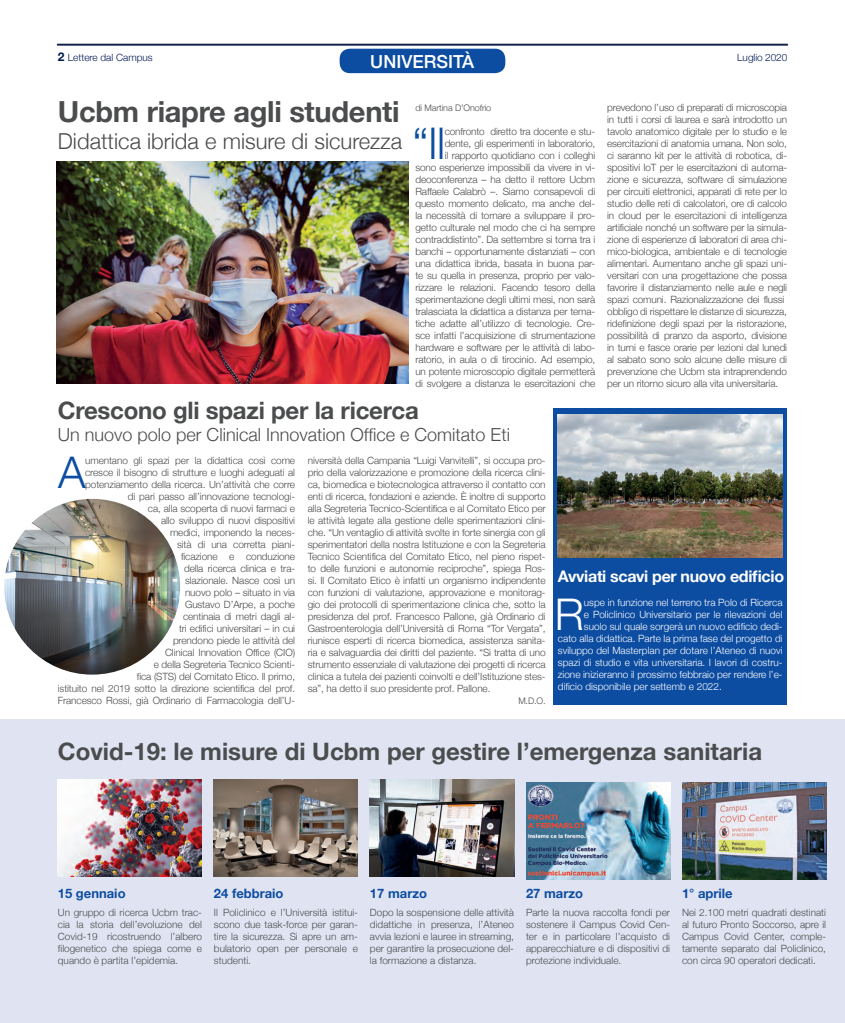
<style>
.page{position:relative;width:845px;height:1023px;background:#fff}
.page>*{position:absolute;margin:0;border:0;box-sizing:border-box;transform-origin:0 0}
.t1{font:300 43.6px "Helvetica Neue";color:#0d4da1}
.t2{font:300 43.6px "Helvetica Neue";color:#fff}
.t3{font:700 29px "Helvetica Neue";letter-spacing:-.01em;color:#4b4c4d}
.t4{font:700 24px "Helvetica Neue";color:#4b4c4d}
.t5{font:300 22px "Helvetica Neue";color:#4b4c4d}
.t6{font:300 18px "Helvetica Neue";color:#4b4c4d}
.t7{font:500 18px "Helvetica Neue";color:#fff}
.t8{font:700 16px "Helvetica Neue";letter-spacing:-.02em;color:#fff}
.t9{font:700 13px "Helvetica Neue";color:#0d4da1}
.t10{font:300 10px/12px "Helvetica Neue";letter-spacing:-.015em;color:#4b4c4d;text-align:justify}
.t11{font:300 10px "Helvetica Neue";color:#fff}
.t12{font:300 10px "Helvetica Neue";color:#001954}
.t13{font:300 9px "Helvetica Neue";letter-spacing:-.01em;color:#4b4c4d}
.s1{font-weight:700;font-size:12px}
</style>
<div class="page">
<hr style="left:58px;top:44px;width:729px;height:2px;background:#16244c">
<div style="left:339px;top:49px;width:166px;height:24px;background:#0d4da1;border-radius:10px"></div>
<div style="left:0;top:719px;width:844px;height:304px;background:#e0e4f2"></div>
<img style="left:58px;top:780px;width:143px;height:97px">
<img style="left:214px;top:780px;width:144px;height:97px">
<img style="left:370px;top:780px;width:144px;height:97px">
<img style="left:526px;top:782px;width:144px;height:98px">
<img style="left:682px;top:782px;width:143px;height:98px">
<img style="left:4px;top:499px;width:176px;height:175px;border-radius:88px">
<div style="left:553px;top:408px;width:233px;height:297px;background:#0d4da1"></div>
<img style="left:557px;top:414px;width:225px;height:144px">
<img style="left:57px;top:162px;width:351px;height:221px">
<h3 class="t7" style="left:370px;top:47px;width:105px">UNIVERSITÀ</h3>
<p class="t12" style="left:58px;top:49px;width:96px"><span class="s1">2</span> Lettere dal Campus</p>
<p class="t12" style="left:735px;top:49px;width:53px">Marz 2020</p>
<p class="t12" style="left:737px;top:49px;width:27px">Luglio</p>
<h2 class="t3" style="left:58px;top:89px;width:343px">Ucbm riapre agli studenti</h2>
<h3 class="t5" style="left:58px;top:123px;width:345px">Didattica ibrida e misure di sicurezza</h3>
<p class="t13" style="left:415px;top:100px;width:77px">di Martina D’Onofrio</p>
<h1 class="t1" style="left:412px;top:108px;width:34px">“Il</h1>
<p class="t10" style="left:415px;top:124px;width:181px;text-align:right">confronto diretto tra docente e stu-<br>dente, gli esperimenti in laboratorio,<br>il rapporto quotidiano con i colleghi<br>sono esperienze impossibili da vivere in vi&shy;deoconferenza – ha detto il rettore Ucbm Raffaele Calabrò –. Siamo consapevoli di questo momento delicato, ma anche del&shy;la necessità di tornare a sviluppare il pro&shy;getto culturale nel modo che ci ha sempre contraddistinto”. Da settembre si torna tra i banchi – opportunamente distanziati – con una didattica ibrida, basata in buona par&shy;te su quella in presenza, proprio per valo&shy;rizzare le relazioni. Facendo tesoro della sperimentazione degli ultimi mesi, non sarà tralasciata la didattica a distanza per tema&shy;tiche adatte all’utilizzo di tecnologie. Cre&shy;sce infatti l’acquisizione di strumentazione hardware e software per le attività di labo&shy;ratorio, in aula o di tirocinio. Ad esempio, un potente microscopio digitale permetterà di svolgere a distanza le esercitazioni che</p>
<h3 class="t4" style="left:58px;top:392px;width:362px">Crescono gli spazi per la ricerca</h3>
<h3 class="t6" style="left:58px;top:420px;width:453px">Un nuovo polo per Clinical Innovation Office e Comitato Eti</h3>
<p class="t10" style="left:607px;top:100px;width:181px;text-align:left">prevedono l’uso di preparati di microscopia in tutti i corsi di laurea e sarà introdotto un tavolo anatomico digitale per lo studio e le esercitazioni di anatomia umana. Non solo, ci saranno kit per le attività di robotica, di&shy;spositivi IoT per le esercitazioni di automa&shy;zione e sicurezza, software di simulazione per circuiti elettronici, apparati di rete per lo studio delle reti di calcolatori, ore di calcolo in cloud per le esercitazioni di intelligenza artificiale nonché un software per la simula&shy;zione di esperienze di laboratori di area chi&shy;mico-biologica, ambientale e di tecnologie alimentari. Aumentano anche gli spazi uni&shy;versitari con una progettazione che possa favorire il distanziamento nelle aule e negli spazi comuni. Razionalizzazione dei flussi obbligo di rispettare le distanze di sicurezza, ridefinizione degli spazi per la ristorazione, possibilità di pranzo da asporto, divisione in turni e fasce orarie per lezioni dal lunedì al sabato sono solo alcune delle misure di prevenzione che Ucbm sta intraprendendo per un ritorno sicuro alla vita universitaria.</p>
<h1 class="t1" style="left:58px;top:437px;width:29px">A</h1>
<p class="t10" style="left:58px;top:454px;width:239px;text-align:right">umentano gli spazi per la didattica così come cresce il bisogno di strutture e luoghi adeguati al potenziamento della ricerca. Un’attività che corre<br>di pari passo all’innovazione tecnologi-<br>ca, alla scoperta di nuovi farmaci e<br>allo sviluppo di nuovi dispositivi<br>medici, imponendo la neces-<br>sità di una corretta piani-<br>ficazione e conduzione<br>della ricerca clinica e tra-<br>slazionale. Nasce così un<br>nuovo polo – situato in via<br>Gustavo D’Arpe, a poche<br>centinaia di metri dagli al-<br>tri edifici universitari – in cui<br>prendono piede le attività del<br>Clinical Innovation Office (CIO)<br>e della Segreteria Tecnico Scienti-<br>fica (STS) del Comitato Etico. Il primo,<br>istituito nel 2019 sotto la direzione scientifica del prof.<br>Francesco Rossi, già Ordinario di Farmacologia dell’U-</p>
<p class="t10" style="left:307px;top:454px;width:239px">niversità della Campania “Luigi Vanvitelli”, si occupa pro&shy;prio della valorizzazione e promozione della ricerca clini&shy;ca, biomedica e biotecnologica attraverso il contatto con enti di ricerca, fondazioni e aziende. È inoltre di supporto alla Segreteria Tecnico-Scientifica e al Comitato Etico per le attività legate alla gestione delle sperimentazioni clini&shy;che. “Un ventaglio di attività svolte in forte sinergia con gli sperimentatori della nostra Istituzione e con la Segreteria Tecnico Scientifica del Comitato Etico, nel pieno rispet&shy;to delle funzioni e autonomie reciproche”, spiega Ros&shy;si. Il Comitato Etico è infatti un organismo indipendente con funzioni di valutazione, approvazione e monitorag&shy;gio dei protocolli di sperimentazione clinica che, sotto la presidenza del prof. Francesco Pallone, già Ordinario di Gastroenterologia dell’Università di Roma “Tor Vergata”, riunisce esperti di ricerca biomedica, assistenza sanita&shy;ria e salvaguardia dei diritti del paziente. “Si tratta di uno strumento essenziale di valutazione dei progetti di ricerca clinica a tutela dei pazienti coinvolti e dell’Istituzione stes&shy;sa”, ha detto il suo presidente prof. Pallone.</p>
<p class="t13" style="left:518px;top:694px;width:29px">M.D.O.</p>
<h3 class="t8" style="left:557px;top:564px;width:227px">Avviati scavi per nuovo edificio</h3>
<h1 class="t2" style="left:554px;top:579px;width:31px">R</h1>
<p class="t11" style="left:583px;top:594px;width:200px">uspe in funzione nel terreno tra Polo di Ricerca</p>
<p class="t11" style="left:583px;top:606px;width:200px">e Policlinico Universitario per le rilevazioni del</p>
<p class="t11" style="left:583px;top:618px;width:200px">suolo sul quale sorgerà un nuovo edificio dedi-</p>
<p class="t11" style="left:557px;top:630px;width:226px">cato alla didattica. Parte la prima fase del progetto di</p>
<p class="t11" style="left:557px;top:642px;width:226px">sviluppo del Masterplan per dotare l’Ateneo di nuovi</p>
<p class="t11" style="left:557px;top:654px;width:226px">spazi di studio e vita universitaria. I lavori di costru-</p>
<p class="t11" style="left:557px;top:666px;width:226px">zione inizieranno il prossimo febbraio per rendere l’e-</p>
<p class="t11" style="left:557px;top:678px;width:165px">dificio disponibile per settemb e 2022.</p>
<h3 class="t4" style="left:58px;top:733px;width:705px">Covid-19: le misure di Ucbm per gestire l’emergenza sanitaria</h3>
<h3 class="t9" style="left:58px;top:883px;width:69px">15 gennaio</h3>
<p class="t10" style="left:58px;top:905px;width:145px">Un gruppo di ricerca Ucbm trac&shy;cia la storia dell’evoluzione del Covid-19 ricostruendo l’albero filogenetico che spiega come e quando è partita l’epidemia.</p>
<h3 class="t9" style="left:214px;top:883px;width:71px">24 febbraio</h3>
<p class="t10" style="left:214px;top:905px;width:145px">Il Policlinico e l’Università istitui&shy;scono due task-force per garan&shy;tire la sicurezza. Si apre un am&shy;bulatorio open per personale e studenti.</p>
<h3 class="t9" style="left:370px;top:883px;width:59px">17 marzo</h3>
<p class="t10" style="left:370px;top:905px;width:145px">Dopo la sospensione delle attività didattiche in presenza, l’Ateneo avvia lezioni e lauree in streaming, per garantire la prosecuzione del&shy;la formazione a distanza.</p>
<h3 class="t9" style="left:526px;top:883px;width:59px">27 marzo</h3>
<p class="t10" style="left:526px;top:905px;width:145px">Parte la nuova raccolta fondi per sostenere il Campus Covid Cen&shy;ter e in particolare l’acquisto di apparecchiature e di dispositivi di protezione individuale.</p>
<h3 class="t9" style="left:681px;top:883px;width:52px">1° aprile</h3>
<p class="t10" style="left:681px;top:905px;width:145px">Nei 2.100 metri quadrati destinati al futuro Pronto Soccorso, apre il Campus Covid Center, comple&shy;tamente separato dal Policlinico, con circa 90 operatori dedicati.</p>
</div>
